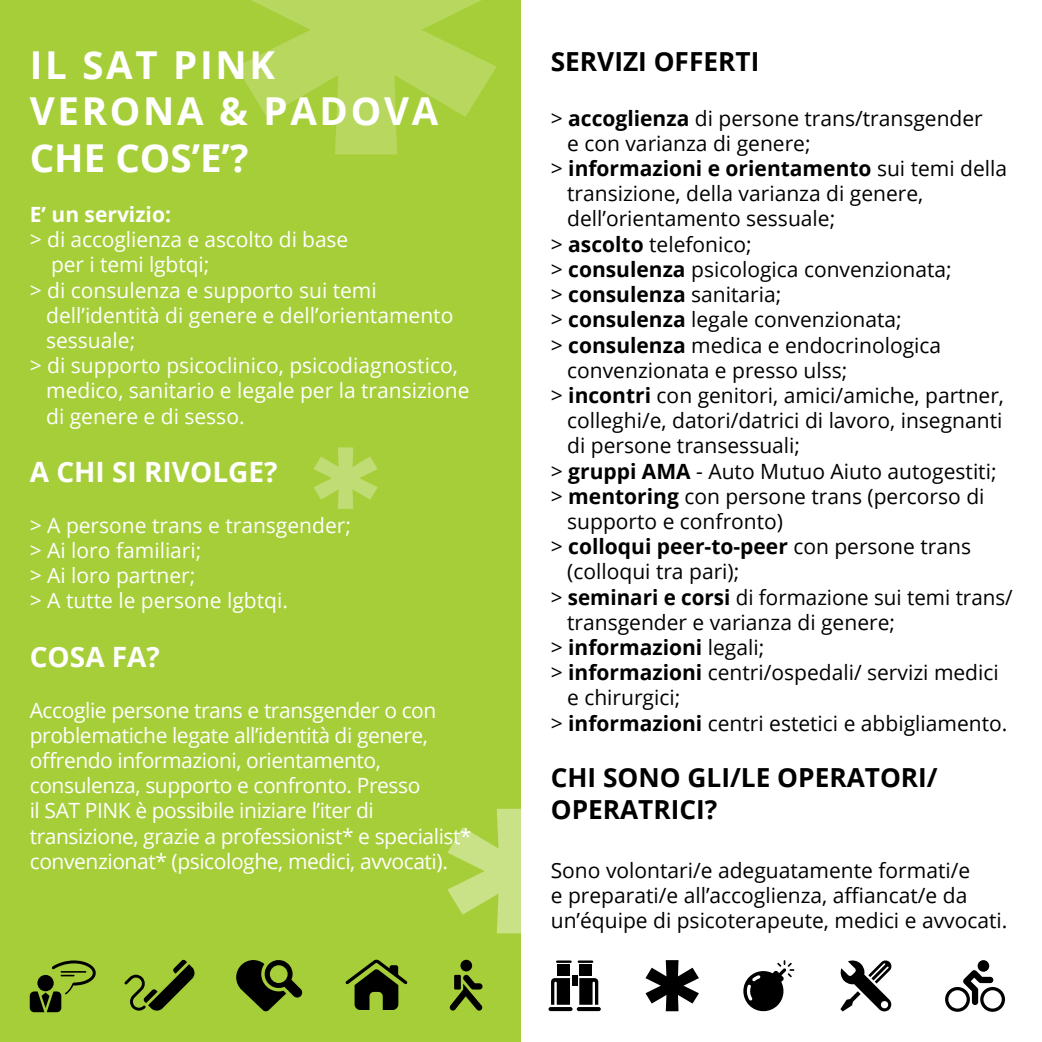
<style>
.page{position:relative;width:1042px;height:1042px;background:#fff}
.page>*{position:absolute;margin:0;border:0;box-sizing:border-box;transform-origin:0 0}
.t1{font:700 38.5px/46.2px "Open Sans";letter-spacing:.07em;color:#fff}
.t2{font:700 28px "Open Sans";color:#fff}
.t3{font:700 26.25px/31.5px "Open Sans";color:#000}
.t4{font:21px/25.2px "Open Sans";color:#000}
.t5{font:21px/25.2px "Open Sans";letter-spacing:-.005em;color:#fff}
.t6{font:700 21px "Open Sans";color:#000}
.t7{font:700 21px "Open Sans";color:#fff}
.s1{font-weight:700}
.s2{font-weight:400}
</style>
<div class="page">
<div style="left:0;top:0;width:521px;height:1042px;background:#a6ce39"></div>
<svg style="left:447px;top:809px;width:74px;height:124px"></svg>
<svg style="left:345px;top:959px;width:62px;height:51px"></svg>
<svg style="left:236px;top:960px;width:66px;height:51px"></svg>
<svg style="left:124px;top:960px;width:71px;height:51px"></svg>
<hr style="left:556px;top:960px;width:16px;height:3px;background:#000">
<hr style="left:548px;top:1007px;width:24px;height:4px;background:#000;border-radius:2px">
<div style="left:558px;top:964px;width:12px;height:12px;background:#000"></div>
<div style="left:572px;top:976px;width:5px;height:10px;background:#000"></div>
<svg style="left:551px;top:978px;width:19px;height:27px"></svg>
<hr style="left:577px;top:960px;width:16px;height:3px;background:#000">
<hr style="left:577px;top:1007px;width:24px;height:4px;background:#000;border-radius:2px">
<div style="left:579px;top:964px;width:12px;height:12px;background:#000"></div>
<svg style="left:579px;top:978px;width:19px;height:27px"></svg>
<div style="left:460px;top:960px;width:12px;height:11px;background:#000;border-radius:50%"></div>
<svg style="left:449px;top:975px;width:34px;height:35px"></svg>
<svg style="left:30px;top:960px;width:66px;height:52px"></svg>
<svg style="left:645px;top:960px;width:54px;height:51px"></svg>
<svg style="left:743px;top:960px;width:51px;height:52px"></svg>
<svg style="left:840px;top:960px;width:52px;height:52px"></svg>
<div style="left:977px;top:960px;width:12px;height:12px;background:#000;border-radius:50%"></div>
<svg style="left:945px;top:970px;width:60px;height:42px"></svg>
<svg style="left:236px;top:0;width:260px;height:154px"></svg>
<svg style="left:313px;top:447px;width:65px;height:62px"></svg>
<h1 class="t1" style="left:30px;top:41px;width:410px">IL SAT PINK<br>VERONA &amp; PADOVA<br>CHE COS’E’?</h1>
<p class="t7" style="left:30px;top:199px;width:143px">E’ un servizio:</p>
<p class="t5" style="left:30px;top:226px;width:320px">&gt; di accoglienza e ascolto di base</p>
<p class="t5" style="left:51px;top:252px;width:160px">per i temi lgbtqi;</p>
<p class="t5" style="left:30px;top:277px;width:348px">&gt; di consulenza e supporto sui temi</p>
<p class="t5" style="left:46px;top:302px;width:409px">dell’identità di genere e dell’orientamento</p>
<p class="t5" style="left:46px;top:327px;width:91px">sessuale;</p>
<p class="t5" style="left:30px;top:352px;width:429px">&gt; di supporto psicoclinico, psicodiagnostico,</p>
<p class="t5" style="left:46px;top:378px;width:425px">medico, sanitario e legale per la transizione</p>
<p class="t5" style="left:46px;top:403px;width:200px">di genere e di sesso.</p>
<h2 class="t2" style="left:30px;top:452px;width:249px">A CHI SI RIVOLGE?</h2>
<p class="t5" style="left:30px;top:512px;width:323px">&gt; A persone trans e transgender; &gt; Ai loro familiari;<br>&gt; Ai loro partner;<br>&gt; A tutte le persone lgbtqi.</p>
<h2 class="t2" style="left:30px;top:637px;width:132px">COSA FA?</h2>
<p class="t5" style="left:30px;top:697px;width:443px">Accoglie persone trans e transgender o con problematiche legate all’identità di genere, offrendo informazioni, orientamento, consulenza, supporto e confronto. Presso<br>il SAT PINK è possibile iniziare l’iter di transizione, grazie a professionist* e specialist* convenzionat* (psicologhe, medici, avvocati).</p>
<p class="t3" style="left:551px;top:45px;width:210px">SERVIZI OFFERTI</p>
<p class="t4" style="left:551px;top:105px;width:433px">&gt; <span class="s1">accoglienza</span> di persone trans/transgender</p>
<p class="t4" style="left:567px;top:130px;width:245px">e con varianza di genere;</p>
<p class="t6" style="left:551px;top:154px;width:458px"><span class="s2">&gt;</span> informazioni e orientamento <span class="s2">sui temi della</span></p>
<p class="t4" style="left:567px;top:180px;width:358px">transizione, della varianza di genere,</p>
<p class="t4" style="left:567px;top:206px;width:270px">dell’orientamento sessuale;</p>
<p class="t4" style="left:551px;top:231px;width:202px">&gt; <span class="s1">ascolto</span> telefonico;</p>
<p class="t4" style="left:551px;top:256px;width:402px">&gt; <span class="s1">consulenza</span> psicologica convenzionata;</p>
<p class="t4" style="left:551px;top:281px;width:232px">&gt; <span class="s1">consulenza</span> sanitaria;</p>
<p class="t4" style="left:551px;top:306px;width:352px">&gt; <span class="s1">consulenza</span> legale convenzionata;</p>
<p class="t4" style="left:551px;top:332px;width:392px">&gt; <span class="s1">consulenza</span> medica e endocrinologica</p>
<p class="t4" style="left:567px;top:357px;width:282px">convenzionata e presso ulss;</p>
<p class="t4" style="left:551px;top:382px;width:455px">&gt; <span class="s1">incontri</span> con genitori, amici/amiche, partner,</p>
<p class="t4" style="left:567px;top:407px;width:437px">colleghi/e, datori/datrici di lavoro, insegnanti</p>
<p class="t4" style="left:567px;top:432px;width:234px">di persone transessuali;</p>
<p class="t4" style="left:551px;top:458px;width:447px">&gt; <span class="s1">gruppi AMA</span> - Auto Mutuo Aiuto autogestiti;</p>
<p class="t4" style="left:551px;top:483px;width:435px">&gt; <span class="s1">mentoring</span> con persone trans (percorso di</p>
<p class="t4" style="left:567px;top:508px;width:217px">supporto e confronto)</p>
<p class="t6" style="left:551px;top:532px;width:422px"><span class="s2">&gt;</span> colloqui peer-to-peer <span class="s2">con persone trans</span></p>
<p class="t4" style="left:567px;top:558px;width:174px">(colloqui tra pari);</p>
<p class="t4" style="left:551px;top:584px;width:463px">&gt; <span class="s1">seminari e corsi</span> di formazione sui temi trans/</p>
<p class="t4" style="left:567px;top:609px;width:329px">transgender e varianza di genere;</p>
<p class="t6" style="left:551px;top:632px;width:215px"><span class="s2">&gt;</span> informazioni <span class="s2">legali;</span></p>
<p class="t4" style="left:551px;top:659px;width:449px">&gt; <span class="s1">informazioni</span> centri/ospedali/ servizi medici</p>
<p class="t4" style="left:567px;top:684px;width:115px">e chirurgici;</p>
<p class="t4" style="left:551px;top:710px;width:458px">&gt; <span class="s1">informazioni</span> centri estetici e abbigliamento.</p>
<p class="t3" style="left:551px;top:761px;width:388px">CHI SONO GLI/LE OPERATORI/<br>OPERATRICI?</p>
<p class="t4" style="left:551px;top:857px;width:458px">Sono volontari/e adeguatamente formati/e<br>e preparati/e all’accoglienza, affiancat/e da un’équipe di psicoterapeute, medici e avvocati.</p>
</div>
